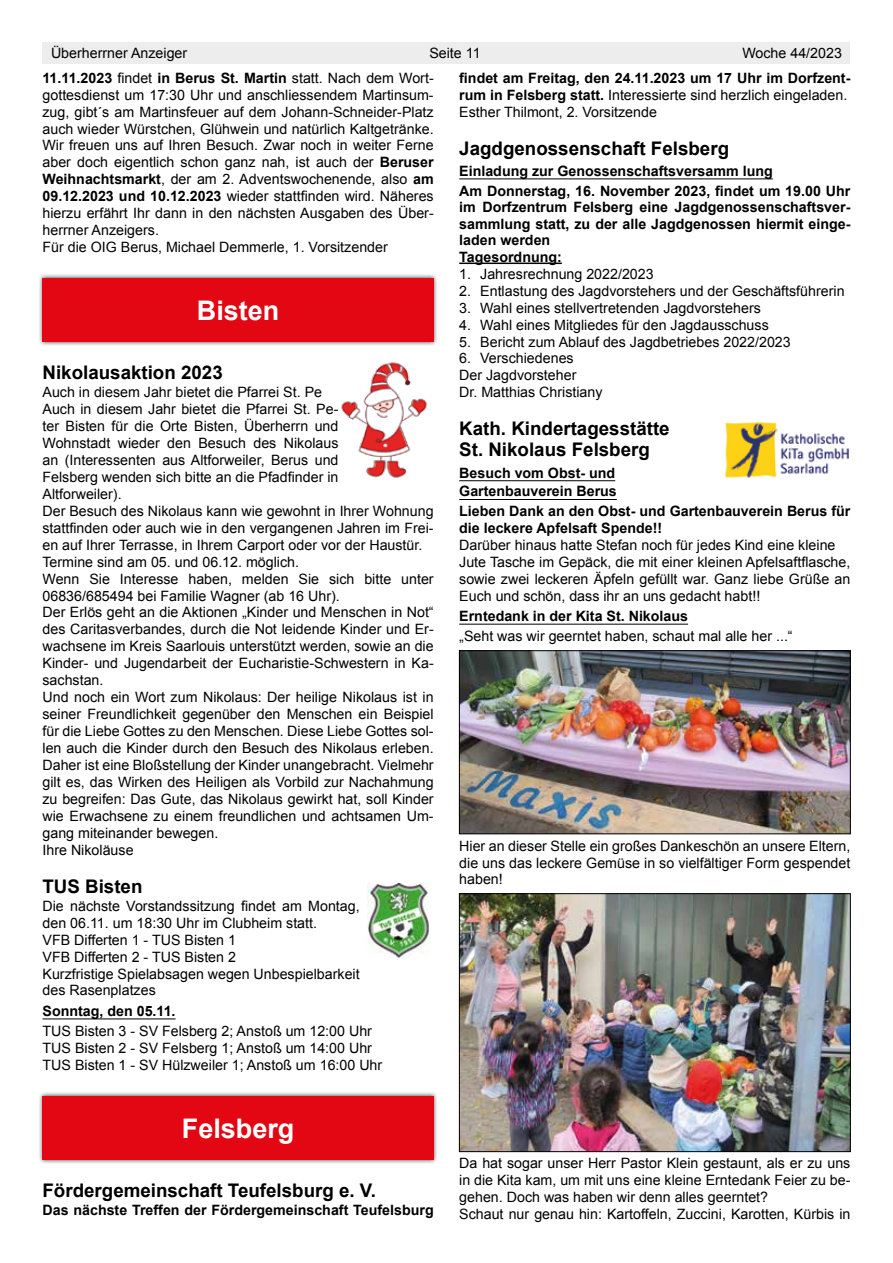
<style>
.page{position:relative;width:893px;height:1263px;background:#fff}
.page>*{position:absolute;margin:0;border:0;box-sizing:border-box;transform-origin:0 0}
.t1{font:700 27px "Arial";color:#fff}
.t2{font:700 18.75px/21px "Arial";color:#000}
.t3{font:14.25px/17px "Arial";color:#000}
.t4{font:700 14.25px/16.5px "Arial";color:#000}
.s1{font-weight:700}
.s2{font-weight:400}
</style>
<div class="page">
<div style="left:43px;top:43px;width:807px;height:21px;background:#ededed"></div>
<hr style="left:43px;top:1018px;width:133px;height:1px;background:#000">
<div style="left:38px;top:273px;width:401px;height:73px;background:#000;opacity:.7"></div>
<div style="left:43px;top:278px;width:391px;height:64px;background:#e30613"></div>
<img style="left:341px;top:362px;width:87px;height:116px">
<img style="left:368px;top:883px;width:63px;height:74px">
<div style="left:38px;top:1091px;width:401px;height:73px;background:#000;opacity:.7"></div>
<div style="left:43px;top:1096px;width:391px;height:64px;background:#e30613"></div>
<hr style="left:459px;top:178px;width:314px;height:1px;background:#000">
<hr style="left:459px;top:263px;width:103px;height:1px;background:#000">
<hr style="left:459px;top:480px;width:156px;height:1px;background:#000">
<hr style="left:459px;top:499px;width:158px;height:1px;background:#000">
<hr style="left:459px;top:624px;width:229px;height:1px;background:#000">
<img style="left:725px;top:422px;width:124px;height:55px">
<img style="left:461px;top:652px;width:387px;height:180px">
<div style="left:459px;top:650px;width:391px;height:184px;border:1px solid #000"></div>
<img style="left:461px;top:895px;width:387px;height:255px">
<div style="left:459px;top:893px;width:391px;height:259px;border:1px solid #000"></div>
<p class="t3" style="left:51px;top:45px;width:138px">Überherrner Anzeiger</p>
<p class="t3" style="left:429px;top:45px;width:53px">Seite 11</p>
<p class="t3" style="left:742px;top:45px;width:101px">Woche 44/2023</p>
<p class="t3" style="left:43px;top:69px;width:393px"><span class="s1">11.11.2023</span> findet <span class="s1">in Berus St. Martin</span> statt. Nach dem Wort&shy;gottesdienst um 17:30 Uhr und anschliessendem Martinsum&shy;zug, gibt´s am Martinsfeuer auf dem Johann-Schneider-Platz auch wieder Würstchen, Glühwein und natürlich Kaltgetränke.<br>Wir freuen uns auf Ihren Besuch. Zwar noch in weiter Ferne aber doch eigentlich schon ganz nah, ist auch der <span class="s1">Beruser Weihnachtsmarkt</span>, der am 2. Adventswochenende, also <span class="s1">am 09.12.2023 und 10.12.2023</span> wieder stattfinden wird. Näheres hierzu erfährt Ihr dann in den nächsten Ausgaben des Über&shy;herrner Anzeigers.<br>Für die OIG Berus, Michael Demmerle, 1. Vorsitzender</p>
<p class="t4" style="left:459px;top:70px;width:393px;line-height:17px">findet am Freitag, den 24.11.2023 um 17 Uhr im Dorfzent&shy;rum in Felsberg statt. <span class="s2">Interessierte sind herzlich eingeladen.<br>Esther Thilmont, 2. Vorsitzende</span></p>
<h2 class="t2" style="left:459px;top:138px;width:271px">Jagdgenossenschaft Felsberg</h2>
<p class="t4" style="left:459px;top:161px;width:393px;line-height:20px">Einladung zur Genossenschaftsversamm lung<br>Am Donnerstag, 16. November 2023, findet um 19.00 Uhr</p>
<p class="t4" style="left:459px;top:200px;width:393px">im Dorfzentrum Felsberg eine Jagdgenossenschaftsver&shy;sammlung statt, zu der alle Jagdgenossen hiermit einge&shy;laden werden<br>Tagesordnung:</p>
<p class="t3" style="left:459px;top:265px;width:196px">1. Jahresrechnung 2022/2023</p>
<p class="t3" style="left:459px;top:282px;width:387px">2. Entlastung des Jagdvorstehers und der Geschäftsführerin</p>
<p class="t3" style="left:459px;top:299px;width:303px">3. Wahl eines stellvertretenden Jagdvorstehers</p>
<p class="t3" style="left:459px;top:316px;width:311px">4. Wahl eines Mitgliedes für den Jagdausschuss</p>
<p class="t3" style="left:459px;top:333px;width:333px">5. Bericht zum Ablauf des Jagdbetriebes 2022/2023</p>
<p class="t3" style="left:459px;top:350px;width:145px">6. Verschiedenes<br>Der Jagdvorsteher<br>Dr. Matthias Christiany</p>
<h2 class="t2" style="left:459px;top:419px;width:212px">Kath. Kindertagesstätte<br>St. Nikolaus Felsberg</h2>
<p class="t4" style="left:459px;top:463px;width:393px;line-height:19.4px">Besuch vom Obst- und<br>Gartenbauverein Berus<br>Lieben Dank an den Obst- und Gartenbauverein Berus für</p>
<p class="t4" style="left:459px;top:520px;width:204px">die leckere Apfelsaft Spende!!</p>
<p class="t3" style="left:459px;top:536px;width:393px">Darüber hinaus hatte Stefan noch für jedes Kind eine kleine Jute Tasche im Gepäck, die mit einer kleinen Apfelsaftflasche, sowie zwei leckeren Äpfeln gefüllt war. Ganz liebe Grüße an Euch und schön, dass ihr an uns gedacht habt!!</p>
<p class="t4" style="left:459px;top:608px;width:230px">Erntedank in der Kita St. Nikolaus</p>
<p class="t3" style="left:459px;top:628px;width:335px">„Seht was wir geerntet haben, schaut mal alle her ...“</p>
<h1 class="t1" style="left:197px;top:293px;width:84px">Bisten</h1>
<h2 class="t2" style="left:43px;top:363px;width:182px">Nikolausaktion 2023</h2>
<p class="t3" style="left:43px;top:384px;width:393px">Auch in diesem Jahr bietet die Pfarrei St. Pe<br>Auch in diesem Jahr bietet die Pfarrei St. Pe-<br>ter Bisten für die Orte Bisten, Überherrn und<br>Wohnstadt wieder den Besuch des Nikolaus<br>an (Interessenten aus Altforweiler, Berus und<br>Felsberg wenden sich bitte an die Pfadfinder in<br>Altforweiler).<br>Der Besuch des Nikolaus kann wie gewohnt in Ihrer Wohnung stattfinden oder auch wie in den vergangenen Jahren im Frei&shy;en auf Ihrer Terrasse, in Ihrem Carport oder vor der Haustür.<br>Termine sind am 05. und 06.12. möglich.<br>Wenn Sie Interesse haben, melden Sie sich bitte unter 06836/685494 bei Familie Wagner (ab 16 Uhr).<br>Der Erlös geht an die Aktionen „Kinder und Menschen in Not“ des Caritasverbandes, durch die Not leidende Kinder und Er&shy;wachsene im Kreis Saarlouis unterstützt werden, sowie an die Kinder- und Jugendarbeit der Eucharistie-Schwestern in Ka&shy;sachstan.<br>Und noch ein Wort zum Nikolaus: Der heilige Nikolaus ist in seiner Freundlichkeit gegenüber den Menschen ein Beispiel für die Liebe Gottes zu den Menschen. Diese Liebe Gottes sol&shy;len auch die Kinder durch den Besuch des Nikolaus erleben.<br>Daher ist eine Bloßstellung der Kinder unangebracht. Vielmehr gilt es, das Wirken des Heiligen als Vorbild zur Nachahmung zu begreifen: Das Gute, das Nikolaus gewirkt hat, soll Kinder wie Erwachsene zu einem freundlichen und achtsamen Um&shy;gang miteinander bewegen.<br>Ihre Nikoläuse</p>
<h2 class="t2" style="left:43px;top:876px;width:102px">TUS Bisten</h2>
<p class="t3" style="left:43px;top:897px;width:319px">Die nächste Vorstandssitzung findet am Montag, den 06.11. um 18:30 Uhr im Clubheim statt.<br>VFB Differten 1 - TUS Bisten 1<br>VFB Differten 2 - TUS Bisten 2<br>Kurzfristige Spielabsagen wegen Unbespielbarkeit des Rasenplatzes</p>
<p class="t4" style="left:43px;top:1003px;width:135px">Sonntag, den 05.11.</p>
<p class="t3" style="left:43px;top:1023px;width:341px">TUS Bisten 3 - SV Felsberg 2; Anstoß um 12:00 Uhr<br>TUS Bisten 2 - SV Felsberg 1; Anstoß um 14:00 Uhr<br>TUS Bisten 1 - SV Hülzweiler 1; Anstoß um 16:00 Uhr</p>
<p class="t3" style="left:459px;top:837px;width:393px;text-align:justify">Hier an dieser Stelle ein großes Dankeschön an unsere Eltern, die uns das leckere Gemüse in so vielfältiger Form gespendet haben!</p>
<h1 class="t1" style="left:182px;top:1110px;width:114px">Felsberg</h1>
<h2 class="t2" style="left:43px;top:1181px;width:335px">Fördergemeinschaft Teufelsburg e. V.</h2>
<p class="t4" style="left:43px;top:1202px;width:393px">Das nächste Treffen der Fördergemeinschaft Teufelsburg</p>
<p class="t3" style="left:459px;top:1155px;width:393px">Da hat sogar unser Herr Pastor Klein gestaunt, als er zu uns in die Kita kam, um mit uns eine kleine Erntedank Feier zu be&shy;gehen. Doch was haben wir denn alles geerntet?<br>Schaut nur genau hin: Kartoffeln, Zuccini, Karotten, Kürbis in</p>
</div>
